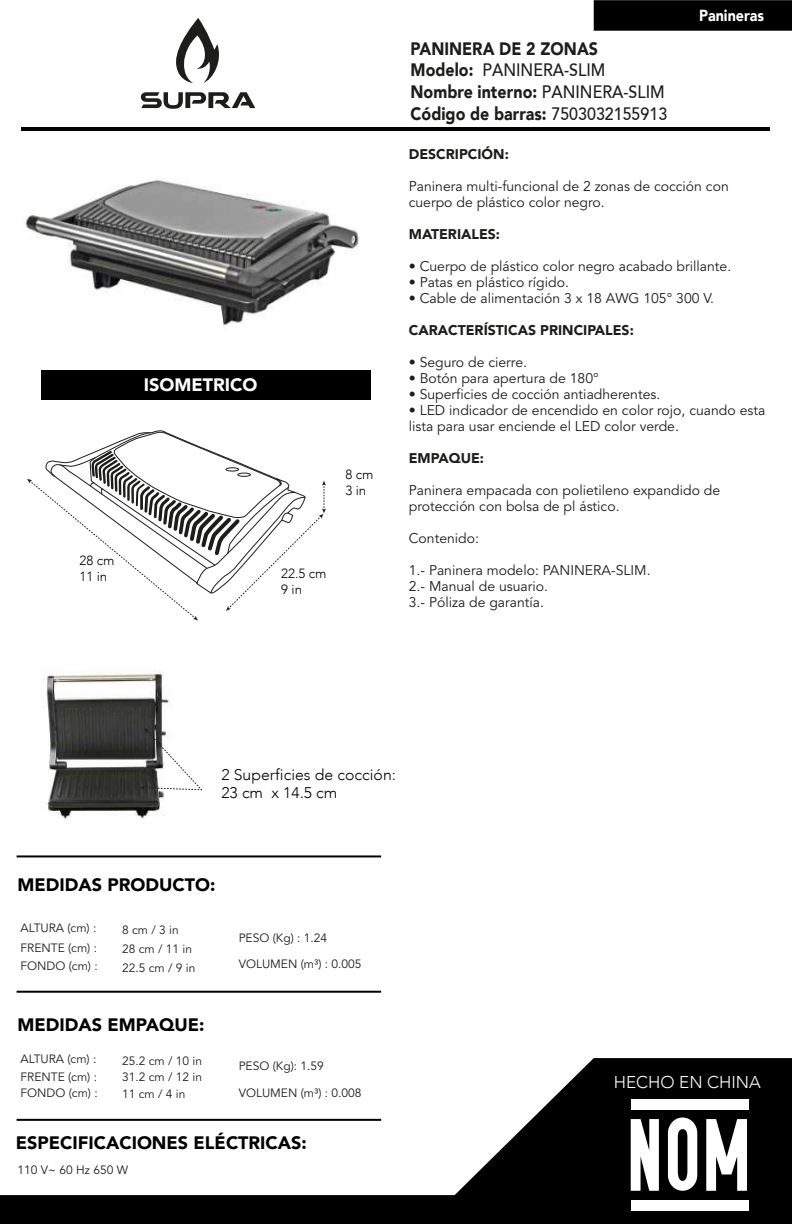
<style>
.page{position:relative;width:792px;height:1224px;background:#fff}
.page>*{position:absolute;margin:0;border:0;box-sizing:border-box;transform-origin:0 0}
.t1{font:900 18px/21.6px "Avenir";color:#1d1d1b;scale:.89 1}
.t2{font:900 18px "Avenir";color:#000}
.t3{font:900 18px "Avenir";color:#fff}
.t4{font:300 17px "Avenir LT";color:#fff}
.t5{font:900 16px "Avenir";color:#fff;scale:.89 1}
.t6{font:300 15.4px/18.4px "Avenir LT";color:#010101}
.t7{font:14px/16px "Avenir LT Std";color:#1d1d1b}
.t8{font:900 14px "Avenir LT Std";color:#1d1d1b}
.t9{font:300 13.2px/16px "Avenir LT";color:#010101}
.t10{font:12px/18.8px "Avenir LT Std";color:#1d1d1b}
.s1{font-weight:500}
</style>
<div class="page">
<svg style="left:0;top:1058px;width:792px;height:166px"></svg>
<div style="left:594px;top:0;width:198px;height:31px;background:#000"></div>
<svg style="left:141px;top:92px;width:114px;height:17px"></svg>
<svg style="left:176px;top:18px;width:43px;height:65px"></svg>
<div style="left:631px;top:1100px;width:117px;height:10px;background:#fff"></div>
<div style="left:631px;top:1200px;width:117px;height:11px;background:#fff"></div>
<svg style="left:631px;top:1119px;width:28px;height:72px"></svg>
<svg style="left:706px;top:1119px;width:41px;height:72px"></svg>
<svg style="left:668px;top:1117px;width:29px;height:74px"></svg>
<img style="left:46px;top:672px;width:126px;height:152px">
<hr style="left:22px;top:127px;width:748px;height:4px;background:#000">
<div style="left:41px;top:371px;width:330px;height:29px;background:#000"></div>
<hr style="left:17px;top:991px;width:364px;height:2px;background:#000">
<hr style="left:17px;top:1119px;width:364px;height:2px;background:#000">
<svg style="left:140px;top:728px;width:62px;height:62px"></svg>
<img style="left:22px;top:180px;width:337px;height:146px">
<svg style="left:27px;top:432px;width:299px;height:188px"></svg>
<hr style="left:17px;top:855px;width:364px;height:2px;background:#000">
<p class="t9" style="left:79px;top:553px;width:36px">28 cm<br>11 in</p>
<p class="t3" style="left:144px;top:370px;width:115px">ISOMETRICO</p>
<p class="t9" style="left:345px;top:467px;width:30px">8 cm<br>3 in</p>
<p class="t9" style="left:281px;top:566px;width:47px">22.5 cm<br>9 in</p>
<p class="t1" style="left:411px;top:37px;width:290px">PANINERA DE 2 ZONAS<br>Modelo: <span class="s1">PANINERA-SLIM<br></span>Nombre interno: <span class="s1">PANINERA-SLIM<br></span>Código de barras: <span class="s1">7503032155913</span></p>
<p class="t5" style="left:699px;top:2px;width:74px">Panineras</p>
<p class="t8" style="left:409px;top:146px;width:102px">DESCRIPCIÓN:</p>
<p class="t7" style="left:409px;top:179px;width:322px">Paninera multi-funcional de 2 zonas de cocción con cuerpo de plástico color negro.</p>
<p class="t8" style="left:409px;top:226px;width:93px">MATERIALES:</p>
<p class="t7" style="left:409px;top:259px;width:324px">• Cuerpo de plástico color negro acabado brillante.</p>
<p class="t7" style="left:409px;top:275px;width:162px">• Patas en plástico rígido.</p>
<p class="t7" style="left:409px;top:291px;width:307px">• Cable de alimentación 3 x 18 AWG 105° 300 V.</p>
<p class="t8" style="left:409px;top:322px;width:227px">CARACTERÍSTICAS PRINCIPALES:</p>
<p class="t7" style="left:409px;top:355px;width:120px">• Seguro de cierre.</p>
<p class="t7" style="left:409px;top:371px;width:191px">• Botón para apertura de 180°</p>
<p class="t7" style="left:409px;top:387px;width:253px">• Superficies de cocción antiadherentes.</p>
<p class="t7" style="left:409px;top:403px;width:358px">• LED indicador de encendido en color rojo, cuando esta lista para usar enciende el LED color verde.</p>
<p class="t8" style="left:409px;top:450px;width:77px">EMPAQUE:</p>
<p class="t7" style="left:409px;top:483px;width:313px">Paninera empacada con polietileno expandido de protección con bolsa de pl ástico.</p>
<p class="t7" style="left:409px;top:531px;width:72px">Contenido:</p>
<p class="t7" style="left:409px;top:563px;width:243px">1.- Paninera modelo: PANINERA-SLIM.<br>2.- Manual de usuario.<br>3.- Póliza de garantía.</p>
<p class="t6" style="left:221px;top:766px;width:176px">2 Superficies de cocción:<br>23 cm x 14.5 cm</p>
<p class="t2" style="left:17px;top:869px;width:199px">MEDIDAS PRODUCTO:</p>
<p class="t10" style="left:21px;top:919px;width:78px;line-height:19.8px">ALTURA (cm) :<br>FRENTE (cm) :</p>
<p class="t10" style="left:21px;top:957px;width:79px">FONDO (cm) :</p>
<p class="t10" style="left:122px;top:921px;width:75px">8 cm / 3 in<br>28 cm / 11 in<br>22.5 cm / 9 in</p>
<p class="t2" style="left:17px;top:1009px;width:189px">MEDIDAS EMPAQUE:</p>
<p class="t10" style="left:21px;top:1051px;width:78px;line-height:17.6px">ALTURA (cm) :<br>FRENTE (cm) :</p>
<p class="t10" style="left:21px;top:1084px;width:79px">FONDO (cm) :</p>
<p class="t10" style="left:122px;top:1052px;width:82px;line-height:16.8px;text-align:justify">25.2 cm / 10 in 31.2 cm / 12 in 11 cm / 4 in</p>
<p class="t10" style="left:239px;top:928px;width:90px">PESO (Kg) : 1.24</p>
<p class="t10" style="left:239px;top:954px;width:124px">VOLUMEN (m³) : 0.005</p>
<p class="t10" style="left:239px;top:1057px;width:87px">PESO (Kg): 1.59</p>
<p class="t10" style="left:239px;top:1084px;width:124px">VOLUMEN (m³) : 0.008</p>
<p class="t2" style="left:16px;top:1128px;width:293px">ESPECIFICACIONES ELÉCTRICAS:</p>
<p class="t10" style="left:18px;top:1161px;width:112px">110 V~ 60 Hz 650 W</p>
<p class="t4" style="left:614px;top:1072px;width:148px">HECHO EN CHINA</p>
</div>
